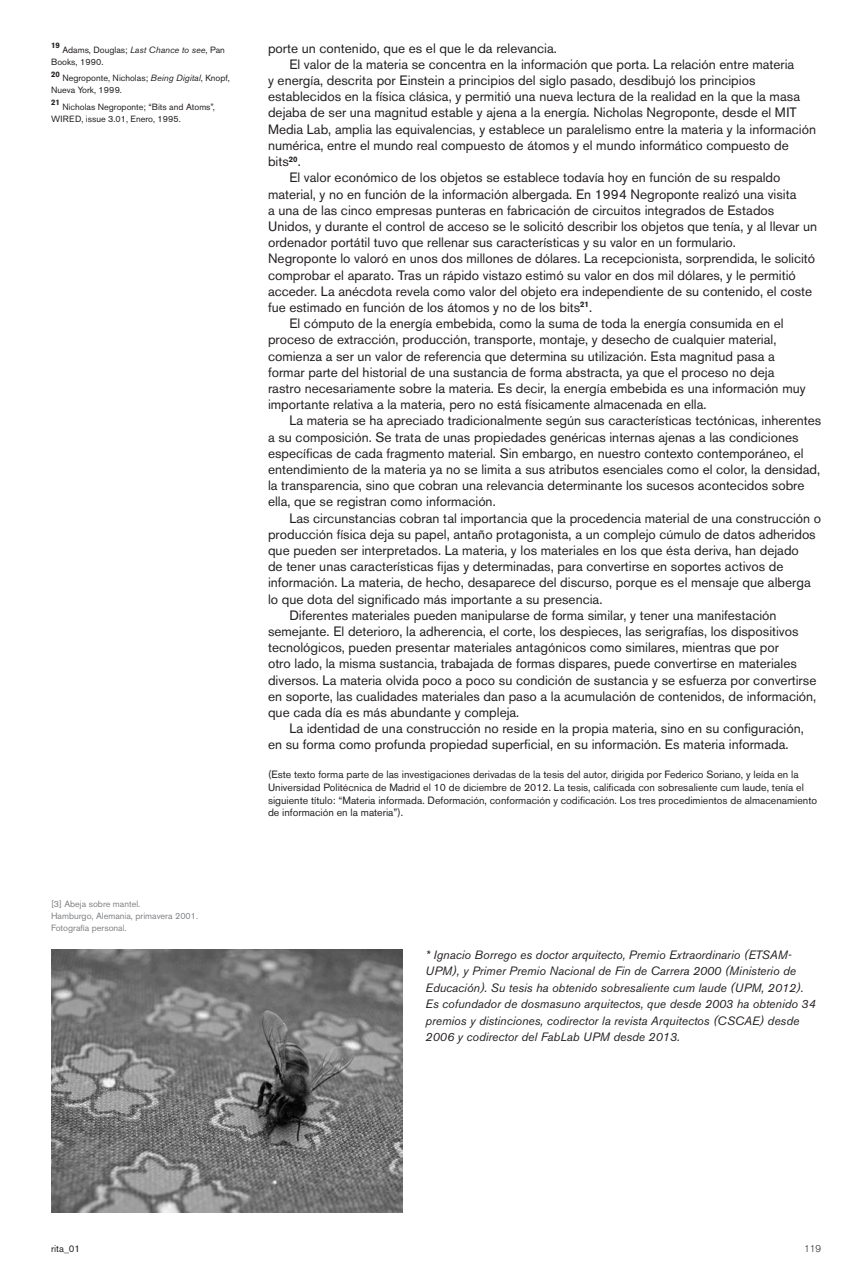
<style>
.page{position:relative;width:851px;height:1276px;background:#fff}
.page>*{position:absolute;margin:0;border:0;box-sizing:border-box;transform-origin:0 0}
.t1{font:13.5px/16.2px "Akzidenz Grotesk BE";color:#231f20}
.t2{font:italic 12px/16.5px "Akzidenz Grotesk BE";color:#231f20}
.t3{font:10.5px/12.6px "Akzidenz Grotesk BE";color:#231f20}
.t4{font:9.75px "Akzidenz Grotesk BE";color:#231f20}
.t5{font:300 9.75px "Akzidenz Grotesk BE";color:#231f20}
.nota_al_pie{font:9px/12px "Akzidenz Grotesk BE";color:#231f20}
.t6{font:9px "Akzidenz Grotesk BE";color:#808285}
.nota_al_pie-2{font:700 7.8px "Akzidenz Grotesk BE";color:#231f20}
.s1{font-style:italic}
</style>
<div class="page">
<img style="left:51px;top:949px;width:351px;height:263px">
<p class="nota_al_pie-2" style="left:51px;top:41px;width:10px">19</p>
<p class="nota_al_pie" style="left:51px;top:44px;width:175px;text-indent:11px">Adams, Douglas; <span class="s1">Last Chance to see</span>, Pan<br>Books, 1990.</p>
<p class="nota_al_pie-2" style="left:51px;top:69px;width:10px">20</p>
<p class="nota_al_pie" style="left:51px;top:72px;width:180px;text-indent:11px">Negroponte, Nicholas; <span class="s1">Being Digital</span>, Knopf,<br>Nueva York, 1999.</p>
<p class="nota_al_pie-2" style="left:51px;top:98px;width:10px">21</p>
<p class="nota_al_pie" style="left:51px;top:101px;width:165px;text-indent:11px">Nicholas Negroponte; “Bits and Atoms”,<br>WIRED, issue 3.01, Enero, 1995.</p>
<p class="t6" style="left:51px;top:899px;width:91px">[3] Abeja sobre mantel.</p>
<p class="t6" style="left:51px;top:911px;width:148px">Hamburgo, Alemania, primavera 2001.</p>
<p class="t6" style="left:51px;top:923px;width:77px">Fotografía personal.</p>
<p class="t1" style="left:268px;top:40px;width:290px">porte un contenido, que es el que le da relevancia.</p>
<p class="t1" style="left:268px;top:56px;width:549px;text-indent:21px">El valor de la materia se concentra en la información que porta. La relación entre materia<br>y energía, descrita por Einstein a principios del siglo pasado, desdibujó los principios establecidos en la física clásica, y permitió una nueva lectura de la realidad en la que la masa dejaba de ser una magnitud estable y ajena a la energía. Nicholas Negroponte, desde el MIT Media Lab, amplia las equivalencias, y establece un paralelismo entre la materia y la información numérica, entre el mundo real compuesto de átomos y el mundo informático compuesto de bits<sup>20</sup>.</p>
<p class="t1" style="left:268px;top:169px;width:550px;text-indent:21px">El valor económico de los objetos se establece todavía hoy en función de su respaldo material, y no en función de la información albergada. En 1994 Negroponte realizó una visita<br>a una de las cinco empresas punteras en fabricación de circuitos integrados de Estados Unidos, y durante el control de acceso se le solicitó describir los objetos que tenía, y al llevar un ordenador portátil tuvo que rellenar sus características y su valor en un formulario.</p>
<p class="t1" style="left:268px;top:250px;width:548px">Negroponte lo valoró en unos dos millones de dólares. La recepcionista, sorprendida, le solicitó comprobar el aparato. Tras un rápido vistazo estimó su valor en dos mil dólares, y le permitió acceder. La anécdota revela como valor del objeto era independiente de su contenido, el coste fue estimado en función de los átomos y no de los bits<sup>21</sup>.</p>
<p class="t1" style="left:268px;top:315px;width:539px;text-indent:21px">El cómputo de la energía embebida, como la suma de toda la energía consumida en el proceso de extracción, producción, transporte, montaje, y desecho de cualquier material, comienza a ser un valor de referencia que determina su utilización. Esta magnitud pasa a formar parte del historial de una sustancia de forma abstracta, ya que el proceso no deja rastro necesariamente sobre la materia. Es decir, la energía embebida es una información muy importante relativa a la materia, pero no está físicamente almacenada en ella.</p>
<p class="t1" style="left:268px;top:412px;width:554px;text-indent:21px">La materia se ha apreciado tradicionalmente según sus características tectónicas, inherentes a su composición. Se trata de unas propiedades genéricas internas ajenas a las condiciones específicas de cada fragmento material. Sin embargo, en nuestro contexto contemporáneo, el entendimiento de la materia ya no se limita a sus atributos esenciales como el color, la densidad, la transparencia, sino que cobran una relevancia determinante los sucesos acontecidos sobre ella, que se registran como información.</p>
<p class="t1" style="left:268px;top:510px;width:554px;text-indent:21px">Las circunstancias cobran tal importancia que la procedencia material de una construcción o producción física deja su papel, antaño protagonista, a un complejo cúmulo de datos adheridos que pueden ser interpretados. La materia, y los materiales en los que ésta deriva, han dejado<br>de tener unas características fijas y determinadas, para convertirse en soportes activos de información. La materia, de hecho, desaparece del discurso, porque es el mensaje que alberga lo que dota del significado más importante a su presencia.</p>
<p class="t1" style="left:268px;top:607px;width:549px;text-indent:21px">Diferentes materiales pueden manipularse de forma similar, y tener una manifestación semejante. El deterioro, la adherencia, el corte, los despieces, las serigrafías, los dispositivos tecnológicos, pueden presentar materiales antagónicos como similares, mientras que por<br>otro lado, la misma sustancia, trabajada de formas dispares, puede convertirse en materiales diversos. La materia olvida poco a poco su condición de sustancia y se esfuerza por convertirse en soporte, las cualidades materiales dan paso a la acumulación de contenidos, de información, que cada día es más abundante y compleja.</p>
<p class="t1" style="left:268px;top:720px;width:537px;text-indent:21px">La identidad de una construcción no reside en la propia materia, sino en su configuración, en su forma como profunda propiedad superficial, en su información. Es materia informada.</p>
<p class="t3" style="left:268px;top:768px;width:550px">(Este texto forma parte de las investigaciones derivadas de la tesis del autor, dirigida por Federico Soriano, y leída en la Universidad Politécnica de Madrid el 10 de diciembre de 2012. La tesis, calificada con sobresaliente cum laude, tenía el siguiente título: “Materia informada. Deformación, conformación y codificación. Los tres procedimientos de almacenamiento de información en la materia”).</p>
<p class="t2" style="left:425px;top:946px;width:379px">* Ignacio Borrego es doctor arquitecto, Premio Extraordinario (ETSAM-<br>UPM), y Primer Premio Nacional de Fin de Carrera 2000 (Ministerio de<br>Educación). Su tesis ha obtenido sobresaliente cum laude (UPM, 2012).</p>
<p class="t2" style="left:425px;top:995px;width:392px">Es cofundador de dosmasuno arquitectos, que desde 2003 ha obtenido 34 premios y distinciones, codirector la revista Arquitectos (CSCAE) desde<br>2006 y codirector del FabLab UPM desde 2013.</p>
<p class="t4" style="left:51px;top:1242px;width:31px">rita_01</p>
<p class="t5" style="left:804px;top:1242px;width:19px">119</p>
</div>
